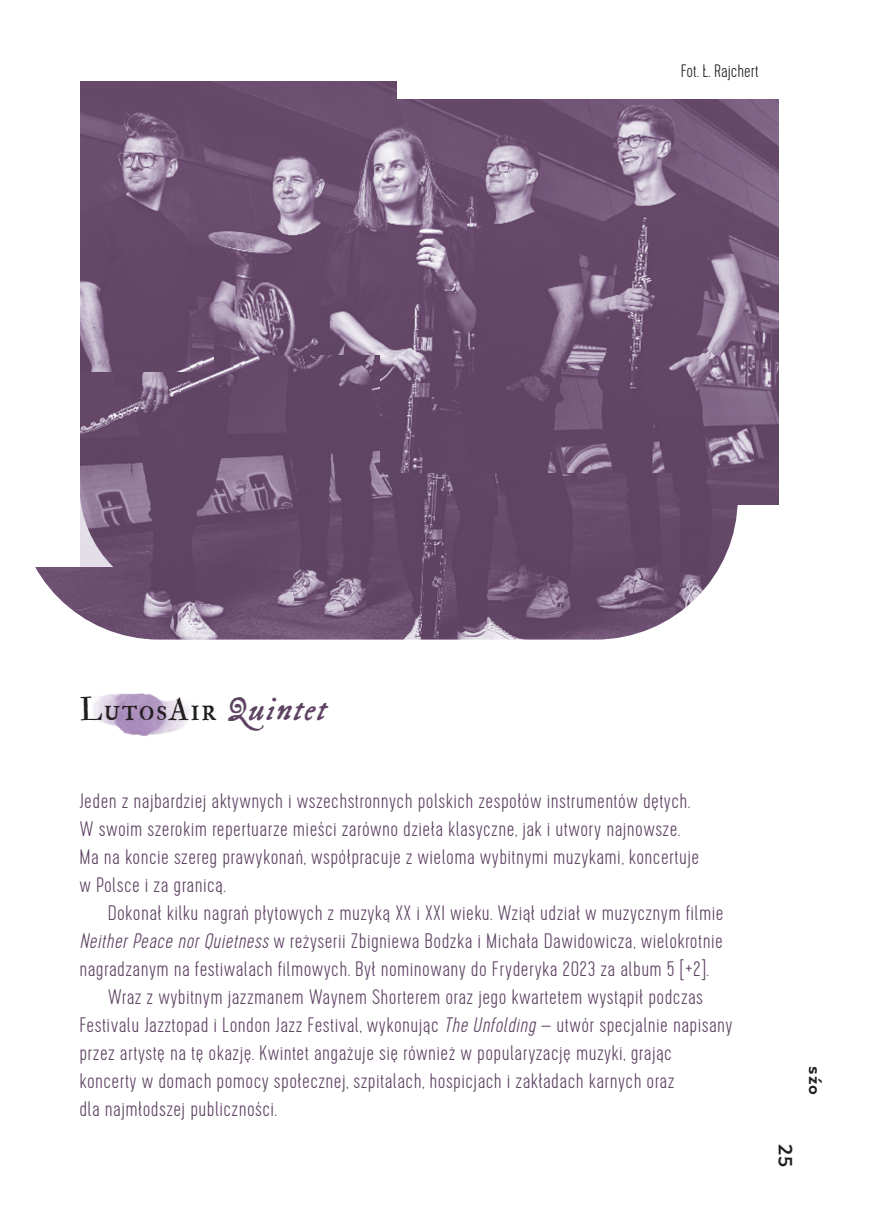
<style>
.page{position:relative;width:874px;height:1225px;background:#fff}
.page>*{position:absolute;margin:0;border:0;box-sizing:border-box;transform-origin:0 0}
.tytuł_nazwisko{font:32px "IM FELL Double Pica SC";letter-spacing:.04em;color:#231f20}
.TEKST_GŁÓWNY{font:100 21px/28px "Cervo";letter-spacing:.02em;color:#5e4363}
.t1{font:600 20px "Arquitecta";color:#231f20}
.TEKST_GŁÓWNY-2{font:100 18px "Cervo";color:#231f20}
.s1{font-family:"IM FELL DW Pica Italic";color:#5e4363}
.s2{font-style:italic}
</style>
<div class="page">
<img style="left:92px;top:636px;width:121px;height:101px">
<img style="left:17px;top:356px;width:720px;height:283px;border-radius:142px">
<img style="left:17px;top:11px;width:840px;height:364px;border-radius:182px">
<img style="left:309px;top:489px;width:106px;height:16px">
<img style="left:79px;top:80px;width:135px;height:486px">
<img style="left:79px;top:343px;width:232px;height:258px;border-radius:116px">
<img style="left:415px;top:489px;width:364px;height:16px">
<img style="left:79px;top:356px;width:700px;height:133px">
<img style="left:381px;top:142px;width:398px;height:330px">
<img style="left:195px;top:80px;width:584px;height:62px">
<div style="left:17px;top:0;width:856px;height:80px;background:#fff"></div>
<div style="left:779px;top:57px;width:94px;height:969px;background:#fff"></div>
<div style="left:17px;top:0;width:62px;height:566px;background:#fff"></div>
<div style="left:397px;top:9px;width:411px;height:90px;background:#fff"></div>
<p class="TEKST_GŁÓWNY-2" style="left:680px;top:61px;width:79px">Fot. Ł. Rajchert</p>
<p class="tytuł_nazwisko" style="left:79px;top:689px;width:248px">LutosAir <span class="s1">Quintet</span></p>
<p class="TEKST_GŁÓWNY" style="left:79px;top:787px;width:621px">Jeden z najbardziej aktywnych i wszechstronnych polskich zespołów instrumentów dętych.<br>W swoim szerokim repertuarze mieści zarówno dzieła klasyczne, jak i utwory najnowsze.<br>Ma na koncie szereg prawykonań, współpracuje z wieloma wybitnymi muzykami, koncertuje w Polsce i za granicą.</p>
<p class="TEKST_GŁÓWNY" style="left:79px;top:899px;width:645px;text-align:justify;text-indent:28px">Dokonał kilku nagrań płytowych z muzyką XX i XXI wieku. Wziął udział w muzycznym filmie <span class="s2">Neither Peace nor Quietness</span> w reżyserii Zbigniewa Bodzka i Michała Dawidowicza, wielokrotnie nagradzanym na festiwalach filmowych. Był nominowany do Fryderyka 2023 za album 5 [+2].</p>
<p class="TEKST_GŁÓWNY" style="left:79px;top:983px;width:654px;text-indent:28px">Wraz z wybitnym jazzmanem Waynem Shorterem oraz jego kwartetem wystąpił podczas Festivalu Jazztopad i London Jazz Festival, wykonując <span class="s2">The Unfolding</span> – utwór specjalnie napisany przez artystę na tę okazję. Kwintet angażuje się również w popularyzację muzyki, grając koncerty w domach pomocy społecznej, szpitalach, hospicjach i zakładach karnych oraz<br>dla najmłodszej publiczności.</p>
<p class="t1" style="left:828px;top:1066px;width:30px;rotate:90deg">sźo</p>
<p class="t1" style="left:798px;top:1143px;width:25px;rotate:90deg">25</p>
</div>
